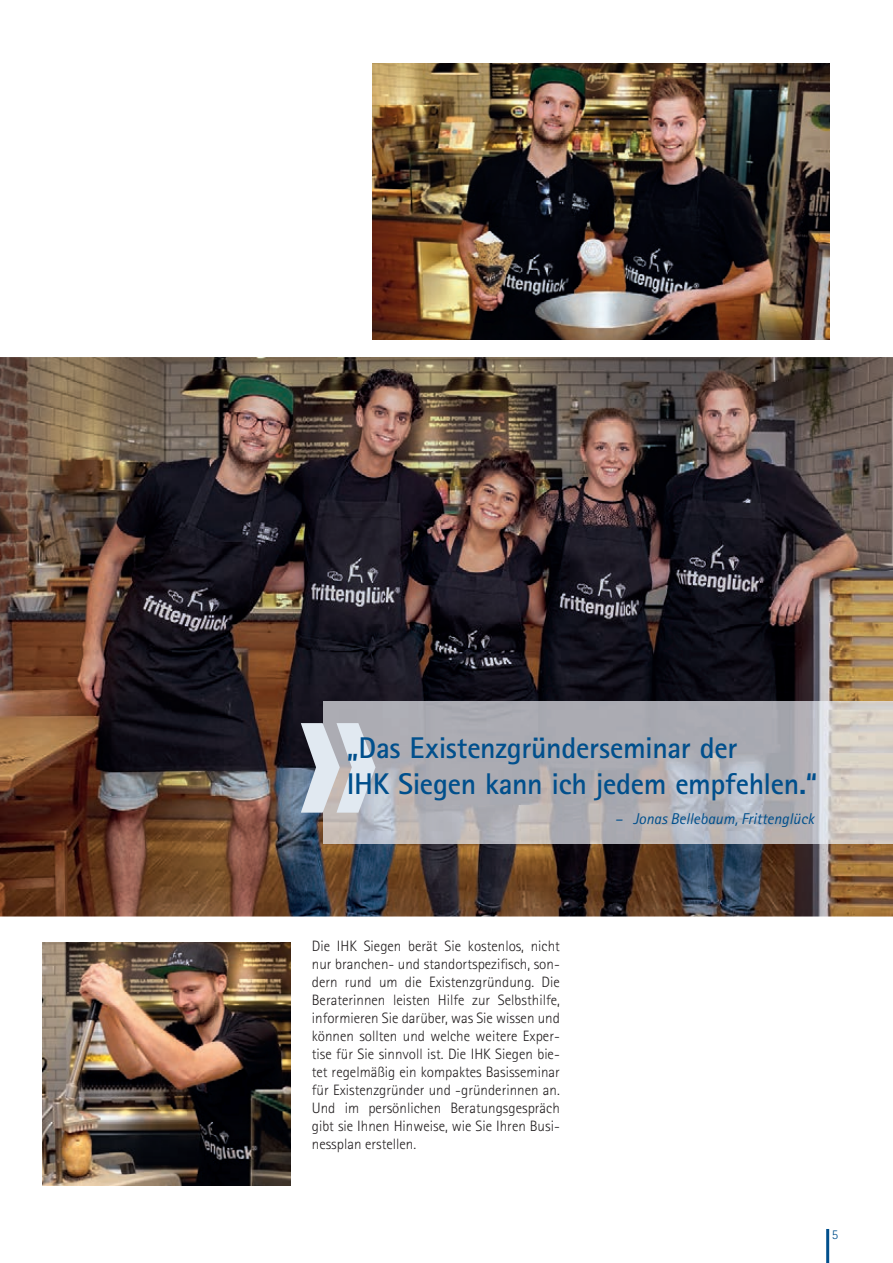
<style>
.page{position:relative;width:893px;height:1263px;background:#fff}
.page>*{position:absolute;margin:0;border:0;box-sizing:border-box;transform-origin:0 0}
.t1{font:700 30px/35.2px "Rotis Sans Serif";letter-spacing:-.015em;color:#004f8c}
.t2{font:italic 15.6px "Rotis Sans Serif";color:#004f8c}
.t3{font:300 15px/18px "Rotis Sans Serif";color:#231f20;text-align:justify}
.t4{font:300 13.5px "Rotis Sans Serif";color:#004f8c}
</style>
<div class="page">
<hr style="left:826px;top:1229px;width:3px;height:34px;background:#004f8c">
<img style="left:0;top:357px;width:893px;height:559px">
<img style="left:373px;top:64px;width:456px;height:275px">
<img style="left:323px;top:702px;width:570px;height:141px">
<svg style="left:301px;top:723px;width:74px;height:90px;background:#c3c9d0"></svg>
<img style="left:43px;top:942px;width:248px;height:243px">
<h1 class="t1" style="left:347px;top:730px;width:472px">„Das Existenzgründerseminar der<br>IHK Siegen kann ich jedem empfehlen.“</h1>
<p class="t2" style="left:615px;top:809px;width:201px">– Jonas Bellebaum, Frittenglück</p>
<p class="t3" style="left:312px;top:937px;width:250px">Die IHK Siegen berät Sie kostenlos, nicht nur branchen- und standortspezifisch, son&shy;dern rund um die Existenzgründung. Die Beraterinnen leisten Hilfe zur Selbsthilfe, informieren Sie darüber, was Sie wissen und können sollten und welche weitere Exper&shy;tise für Sie sinnvoll ist. Die IHK Siegen bie&shy;tet regelmäßig ein kompaktes Basisseminar für Existenzgründer und -gründerinnen an.<br>Und im persönlichen Beratungsgespräch gibt sie Ihnen Hinweise, wie Sie Ihren Busi&shy;nessplan erstellen.</p>
<p class="t4" style="left:832px;top:1227px;width:8px">5</p>
</div>
